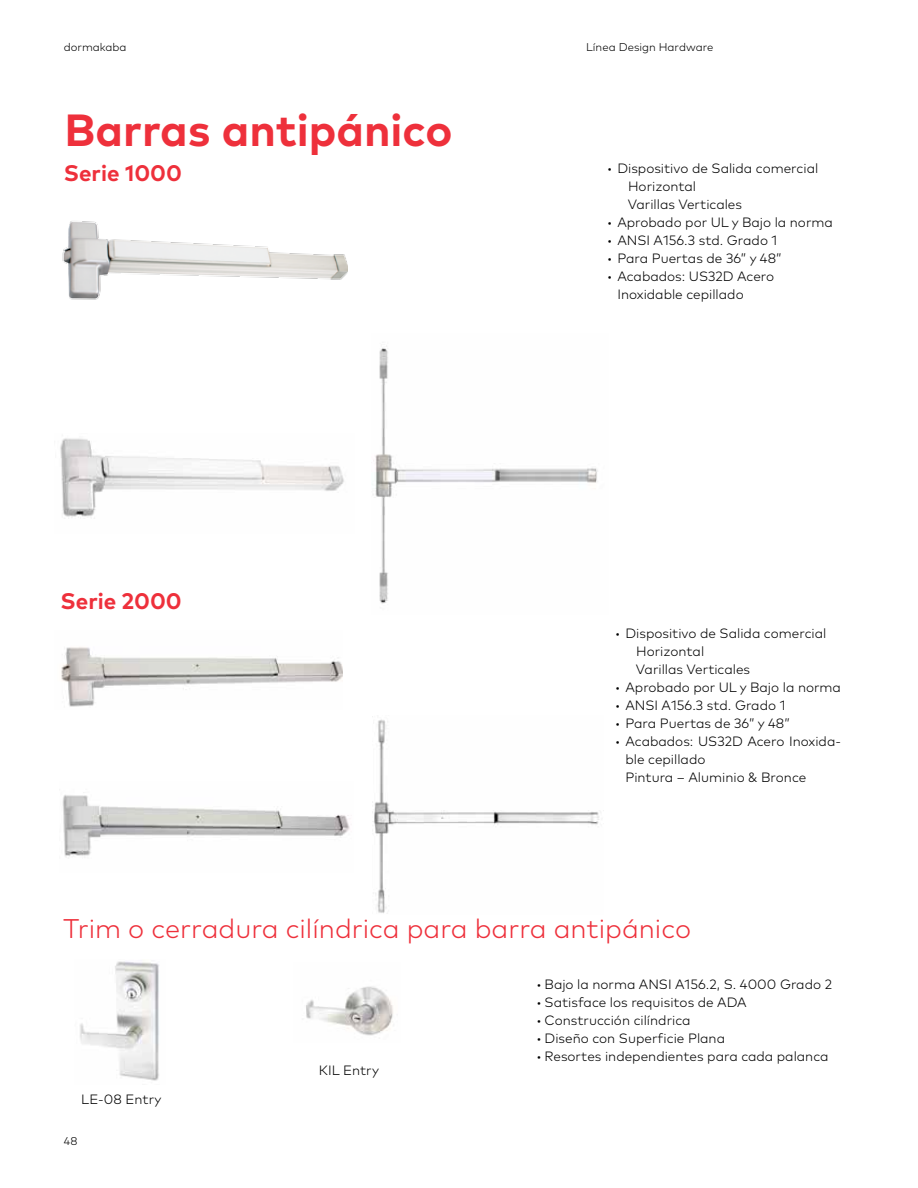
<style>
.page{position:relative;width:918px;height:1188px;background:#fff}
.page>*{position:absolute;margin:0;border:0;box-sizing:border-box;transform-origin:0 0}
.t1{font:700 45px "Mark Pro";color:#ee303b}
.t2{font:300 27px "Mark Pro";color:#ee303b}
.t3{font:700 22.5px "Mark Pro";color:#ee303b}
.t4{font:300 13.5px/18px "Mark Pro";color:#000}
.t5{font:300 11.25px "Mark Pro";color:#000}
</style>
<div class="page">
<img style="left:62px;top:221px;width:285px;height:79px">
<img style="left:60px;top:438px;width:284px;height:81px">
<img style="left:80px;top:961px;width:79px;height:120px">
<img style="left:306px;top:986px;width:87px;height:50px">
<img style="left:62px;top:795px;width:288px;height:62px">
<img style="left:61px;top:647px;width:282px;height:60px">
<img style="left:372px;top:346px;width:226px;height:258px">
<img style="left:372px;top:716px;width:227px;height:197px">
<p class="t5" style="left:64px;top:39px;width:64px">dormakaba</p>
<p class="t5" style="left:586px;top:39px;width:129px">Línea Design Hardware</p>
<h1 class="t1" style="left:64px;top:96px;width:390px">Barras antipánico</h1>
<h3 class="t3" style="left:64px;top:155px;width:120px">Serie 1000</h3>
<p class="t4" style="left:628px;top:159px;width:192px;text-indent:-21px">• Dispositivo de Salida comercial<br>Horizontal<br>Varillas Verticales</p>
<p class="t4" style="left:607px;top:213px;width:228px">• Aprobado por UL y Bajo la norma</p>
<p class="t4" style="left:607px;top:231px;width:172px">• ANSI A156.3 std. Grado 1</p>
<p class="t4" style="left:607px;top:249px;width:177px">• Para Puertas de 36” y 48”</p>
<p class="t4" style="left:617px;top:267px;width:158px;text-indent:-11px">• Acabados: US32D Acero<br>Inoxidable cepillado</p>
<h3 class="t3" style="left:61px;top:583px;width:123px">Serie 2000</h3>
<p class="t4" style="left:636px;top:623px;width:192px;text-indent:-21px">• Dispositivo de Salida comercial<br>Horizontal<br>Varillas Verticales</p>
<p class="t4" style="left:615px;top:677px;width:228px">• Aprobado por UL y Bajo la norma</p>
<p class="t4" style="left:615px;top:695px;width:172px">• ANSI A156.3 std. Grado 1</p>
<p class="t4" style="left:615px;top:713px;width:177px">• Para Puertas de 36” y 48”</p>
<p class="t4" style="left:625px;top:731px;width:217px;text-indent:-11px">• Acabados: US32D Acero Inoxida&shy;ble cepillado<br>Pintura – Aluminio &amp; Bronce</p>
<h2 class="t2" style="left:63px;top:909px;width:629px">Trim o cerradura cilíndrica para barra antipánico</h2>
<p class="t4" style="left:536px;top:974px;width:297px">• Bajo la norma ANSI A156.2, S. 4000 Grado 2</p>
<p class="t4" style="left:536px;top:992px;width:212px">• Satisface los requisitos de ADA</p>
<p class="t4" style="left:536px;top:1010px;width:156px">• Construcción cilíndrica</p>
<p class="t4" style="left:536px;top:1028px;width:191px">• Diseño con Superficie Plana</p>
<p class="t4" style="left:536px;top:1046px;width:294px">• Resortes independientes para cada palanca</p>
<p class="t4" style="left:81px;top:1089px;width:82px">LE-08 Entry</p>
<p class="t4" style="left:319px;top:1060px;width:62px">KIL Entry</p>
<p class="t5" style="left:64px;top:1133px;width:15px">48</p>
</div>
